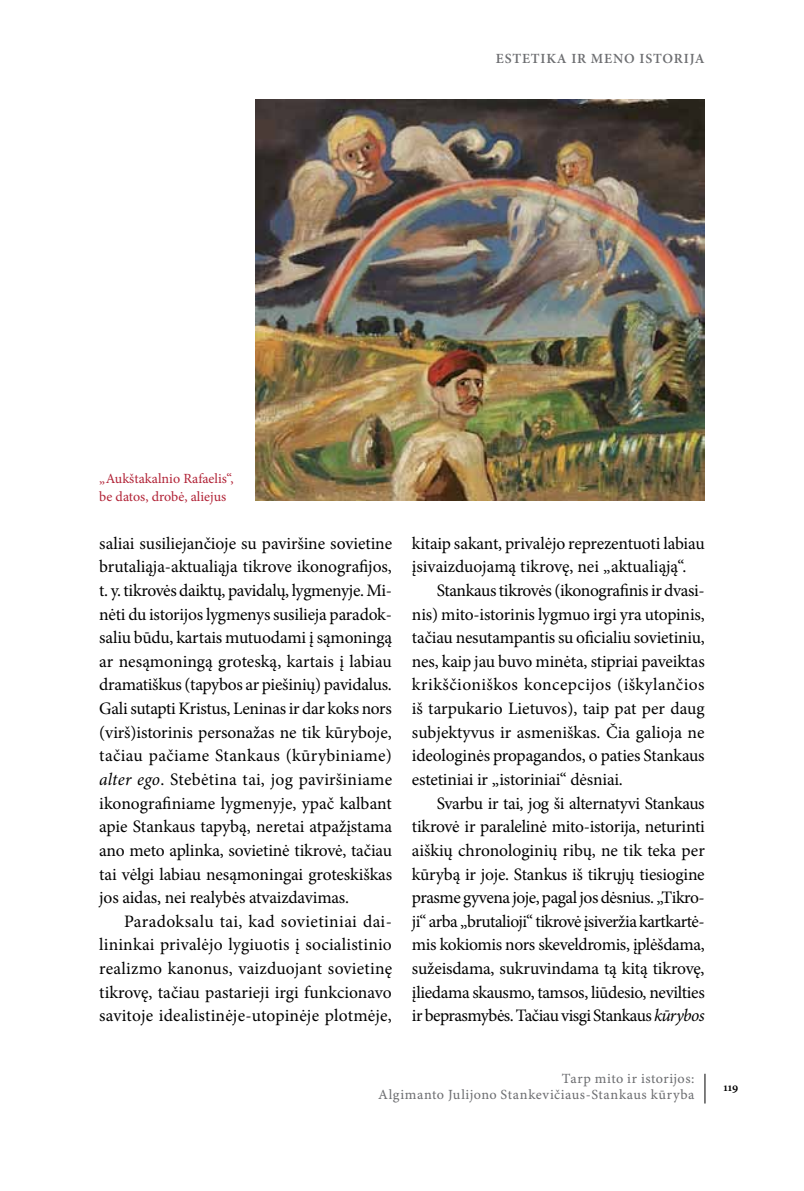
<style>
.page{position:relative;width:804px;height:1191px;background:#fff}
.page>*{position:absolute;margin:0;border:0;box-sizing:border-box;transform-origin:0 0}
.t1{font:17.5px/23.6px "Minion Pro";letter-spacing:-.005em;color:#000;text-align:justify}
.t2{font:14px/15.8px "Minion Pro Capt";letter-spacing:.04em;color:#6d6e71;text-align:right}
.t3{font:14px/17.5px "Minion Pro";color:#b12236}
.t4{font:600 14px "Minion Pro";letter-spacing:.06em;color:#6d6e71}
.t5{font:600 12.25px "Minion Pro";color:#000}
.s1{font-style:italic}
</style>
<div class="page">
<hr style="left:704px;top:1073px;width:1px;height:30px;background:#000">
<img style="left:255px;top:99px;width:449px;height:402px">
<p class="t4" style="left:496px;top:49px;width:210px">ESTETIKA IR MENO ISTORIJA</p>
<p class="t3" style="left:99px;top:470px;width:136px">„Aukštakalnio Rafaelis“, be datos, drobė, aliejus</p>
<p class="t1" style="left:99px;top:531px;width:294px">saliai susiliejančioje su paviršine sovietine brutaliąja-aktualiąja tikrove ikonografijos, t. y. tikrovės daiktų, pavidalų, lygmenyje. Mi&shy;nėti du istorijos lygmenys susilieja paradok&shy;saliu būdu, kartais mutuodami į sąmoningą ar nesąmoningą groteską, kartais į labiau dramatiškus (tapybos ar piešinių) pavidalus.<br>Gali sutapti Kristus, Leninas ir dar koks nors (virš)istorinis personažas ne tik kūryboje, tačiau pačiame Stankaus (kūrybiniame) <span class="s1">alter ego</span>. Stebėtina tai, jog paviršiniame ikonografiniame lygmenyje, ypač kalbant apie Stankaus tapybą, neretai atpažįstama ano meto aplinka, sovietinė tikrovė, tačiau tai vėlgi labiau nesąmoningai groteskiškas jos aidas, nei realybės atvaizdavimas.</p>
<p class="t1" style="left:99px;top:909px;width:294px;text-indent:25px">Paradoksalu tai, kad sovietiniai dai&shy;lininkai privalėjo lygiuotis į socialistinio realizmo kanonus, vaizduojant sovietinę tikrovę, tačiau pastarieji irgi funkcionavo savitoje idealistinėje-utopinėje plotmėje,</p>
<p class="t1" style="left:412px;top:531px;width:294px">kitaip sakant, privalėjo reprezentuoti labiau įsivaizduojamą tikrovę, nei „aktualiąją“.</p>
<p class="t1" style="left:412px;top:578px;width:294px;text-indent:25px">Stankaus tikrovės (ikonografinis ir dvasi&shy;nis) mito-istorinis lygmuo irgi yra utopinis, tačiau nesutampantis su oficialiu sovietiniu, nes, kaip jau buvo minėta, stipriai paveiktas krikščioniškos koncepcijos (iškylančios iš tarpukario Lietuvos), taip pat per daug subjektyvus ir asmeniškas. Čia galioja ne ideologinės propagandos, o paties Stankaus estetiniai ir „istoriniai“ dėsniai.</p>
<p class="t1" style="left:412px;top:791px;width:294px;text-indent:25px">Svarbu ir tai, jog ši alternatyvi Stankaus tikrovė ir paralelinė mito-istorija, neturinti aiškių chronologinių ribų, ne tik teka per kūrybą ir joje. Stankus iš tikrųjų tiesiogine prasme gyvena joje, pagal jos dėsnius. „Tikro&shy;ji“ arba „brutalioji“ tikrovė įsiveržia kartkartė&shy;mis kokiomis nors skeveldromis, įplėšdama, sužeisdama, sukruvindama tą kitą tikrovę, įliedama skausmo, tamsos, liūdesio, nevilties ir beprasmybės. Tačiau visgi Stankaus <span class="s1">kūrybos</span></p>
<p class="t2" style="left:378px;top:1071px;width:318px">Tarp mito ir istorijos:<br>Algimanto Julijono Stankevičiaus-Stankaus kūryba</p>
<p class="t5" style="left:723px;top:1078px;width:16px">119</p>
</div>
